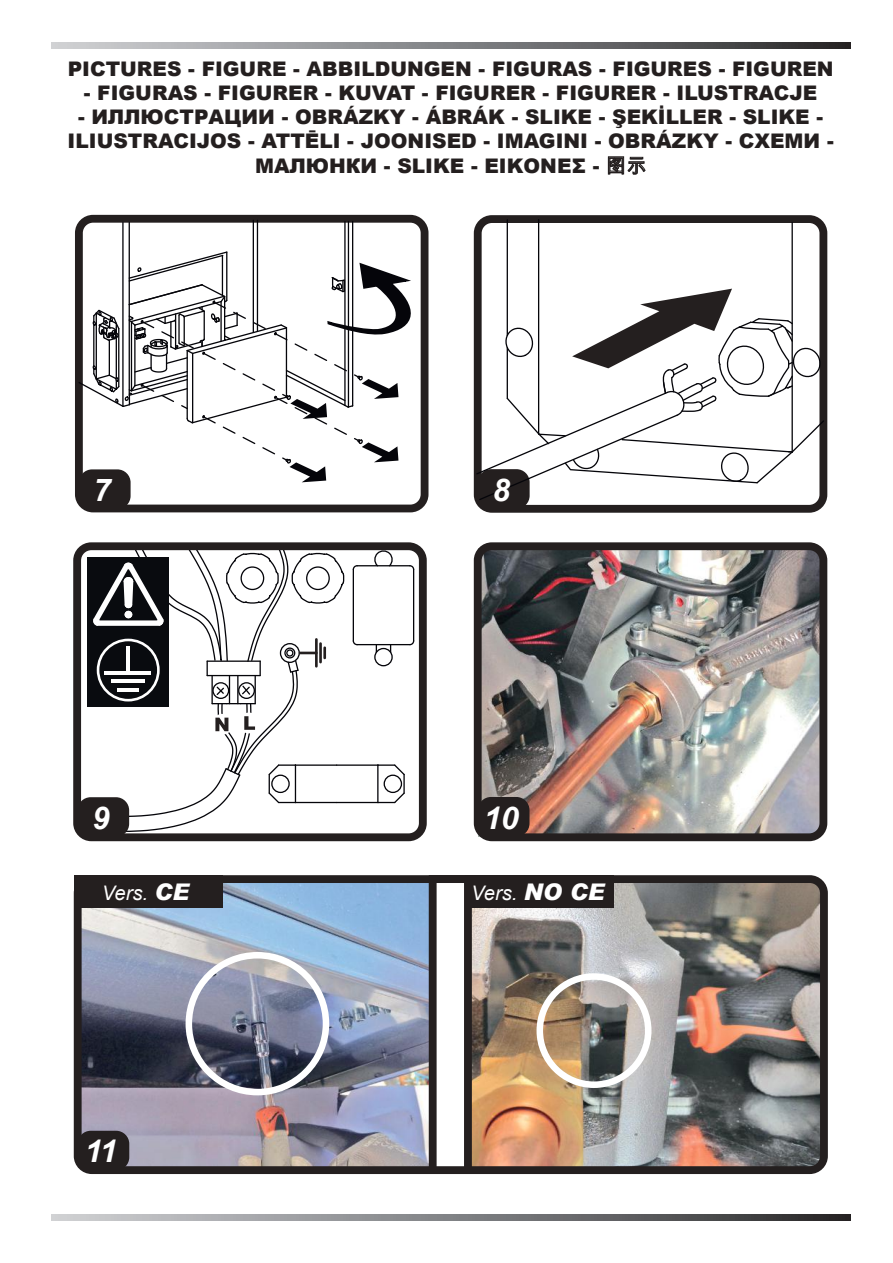
<style>
.page{position:relative;width:893px;height:1263px;background:#fff}
.page>*{position:absolute;margin:0;border:0;box-sizing:border-box;transform-origin:0 0}
.t1{font:italic 700 31.35px "Arial";color:#fff}
.t2{font:900 20.1px/24.2px "Arial";color:#241f1f;text-align:center}
.t3{font:italic 20.1px "Arial";color:#fff}
.s1{font-family:"Arial Unicode MS";font-weight:400}
.s2{font-weight:900;font-size:22.95px}
</style>
<div class="page">
<svg style="left:51px;top:43px;width:799px;height:6px;background:#7f8082"></svg>
<svg style="left:51px;top:1214px;width:799px;height:6px;background:#7f8082"></svg>
<svg style="left:607px;top:156px;width:39px;height:19px"></svg>
<img style="left:483px;top:551px;width:335px;height:281px">
<div style="left:474px;top:542px;width:353px;height:299px;border:8px solid #241f1f;border-radius:14px"></div>
<img style="left:73px;top:875px;width:755px;height:299px">
<div style="left:75px;top:215px;width:353px;height:297px;border:8px solid #241f1f;border-radius:14px"></div>
<div style="left:474px;top:215px;width:353px;height:298px;border:8px solid #241f1f;border-radius:14px"></div>
<div style="left:79px;top:469px;width:52px;height:40px;background:#241f1f;border-radius:13px"></div>
<div style="left:478px;top:469px;width:52px;height:40px;background:#241f1f;border-radius:13px"></div>
<div style="left:478px;top:797px;width:51px;height:40px;background:#241f1f;border-radius:13px"></div>
<div style="left:78px;top:1131px;width:51px;height:39px;background:#241f1f;border-radius:13px"></div>
<hr style="left:122px;top:222px;width:2px;height:184px;background:#05050a">
<hr style="left:129px;top:222px;width:1px;height:173px;background:#05050a">
<hr style="left:257px;top:220px;width:1px;height:111px;background:#05050a">
<hr style="left:352px;top:222px;width:1px;height:184px;background:#05050a">
<hr style="left:253px;top:220px;width:1px;height:112px;background:#05050a">
<hr style="left:348px;top:222px;width:1px;height:185px;background:#05050a">
<hr style="left:344px;top:222px;width:2px;height:183px;background:#05050a">
<hr style="left:507px;top:220px;width:1px;height:115px;background:#05050a">
<hr style="left:538px;top:220px;width:1px;height:214px;background:#05050a">
<hr style="left:791px;top:222px;width:2px;height:230px;background:#05050a">
<svg style="left:475px;top:289px;width:350px;height:212px"></svg>
<svg style="left:77px;top:250px;width:334px;height:232px"></svg>
<hr style="left:337px;top:764px;width:41px;height:2px;background:#05050a">
<hr style="left:377px;top:765px;width:1px;height:37px;background:#05050a">
<hr style="left:337px;top:802px;width:41px;height:1px;background:#05050a">
<svg style="left:378px;top:764px;width:27px;height:40px"></svg>
<hr style="left:353px;top:569px;width:1px;height:72px;background:#05050a">
<hr style="left:357px;top:644px;width:53px;height:1px;background:#05050a">
<hr style="left:357px;top:565px;width:53px;height:1px;background:#05050a">
<hr style="left:413px;top:569px;width:1px;height:72px;background:#05050a">
<svg style="left:352px;top:640px;width:6px;height:6px"></svg>
<svg style="left:409px;top:640px;width:6px;height:6px"></svg>
<svg style="left:352px;top:565px;width:6px;height:6px"></svg>
<svg style="left:409px;top:565px;width:6px;height:6px"></svg>
<svg style="left:372px;top:551px;width:21px;height:16px"></svg>
<div style="left:374px;top:648px;width:19px;height:18px;border:1px solid #05050a;border-radius:50%"></div>
<div style="left:73px;top:542px;width:354px;height:299px;border:8px solid #241f1f;border-radius:14px"></div>
<div style="left:77px;top:797px;width:52px;height:40px;background:#241f1f;border-radius:13px"></div>
<svg style="left:86px;top:544px;width:259px;height:289px"></svg>
<hr style="left:117px;top:688px;width:21px;height:3px;background:#fff">
<hr style="left:111px;top:679px;width:34px;height:4px;background:#fff">
<hr style="left:105px;top:671px;width:46px;height:4px;background:#fff">
<hr style="left:126px;top:646px;width:4px;height:25px;background:#fff">
<div style="left:97px;top:639px;width:63px;height:62px;border:3px solid #fff;border-radius:50%"></div>
<div style="left:186px;top:952px;width:143px;height:143px;border:7px solid #fff;border-radius:50%"></div>
<div style="left:536px;top:973px;width:115px;height:115px;border:7px solid #fff;border-radius:50%"></div>
<div style="left:74px;top:875px;width:149px;height:33px;background:#241f1f"></div>
<div style="left:465px;top:875px;width:148px;height:33px;background:#241f1f"></div>
<p class="t2" style="left:68px;top:56px;width:767px">PICTURES - FIGURE - ABBILDUNGEN - FIGURAS - FIGURES - FIGUREN</p>
<p class="t2" style="left:84px;top:80px;width:735px">- FIGURAS - FIGURER - KUVAT - FIGURER - FIGURER - ILUSTRACJE</p>
<p class="t2" style="left:68px;top:104px;width:767px">- ИЛЛЮСТРАЦИИ - OBRÁZKY - ÁBRÁK - SLIKE - ŞEKİLLER - SLIKE -<br>ILIUSTRACIJOS - ATTĒLI - JOONISED - IMAGINI - OBRÁZKY - СХЕМИ -<br>МАЛЮНКИ - SLIKE - ΕΙΚΟΝΕΣ - <span class="s1">图示</span></p>
<h1 class="t1" style="left:94px;top:469px;width:19px">7</h1>
<h1 class="t1" style="left:92px;top:797px;width:19px">9</h1>
<h1 class="t1" style="left:493px;top:469px;width:19px">8</h1>
<h1 class="t1" style="left:484px;top:797px;width:36px">10</h1>
<p class="t3" style="left:102px;top:880px;width:89px">Vers. <span class="s2">CE</span></p>
<p class="t3" style="left:471px;top:880px;width:135px">Vers. <span class="s2">NO CE</span></p>
<h1 class="t1" style="left:85px;top:1130px;width:34px">11</h1>
</div>
